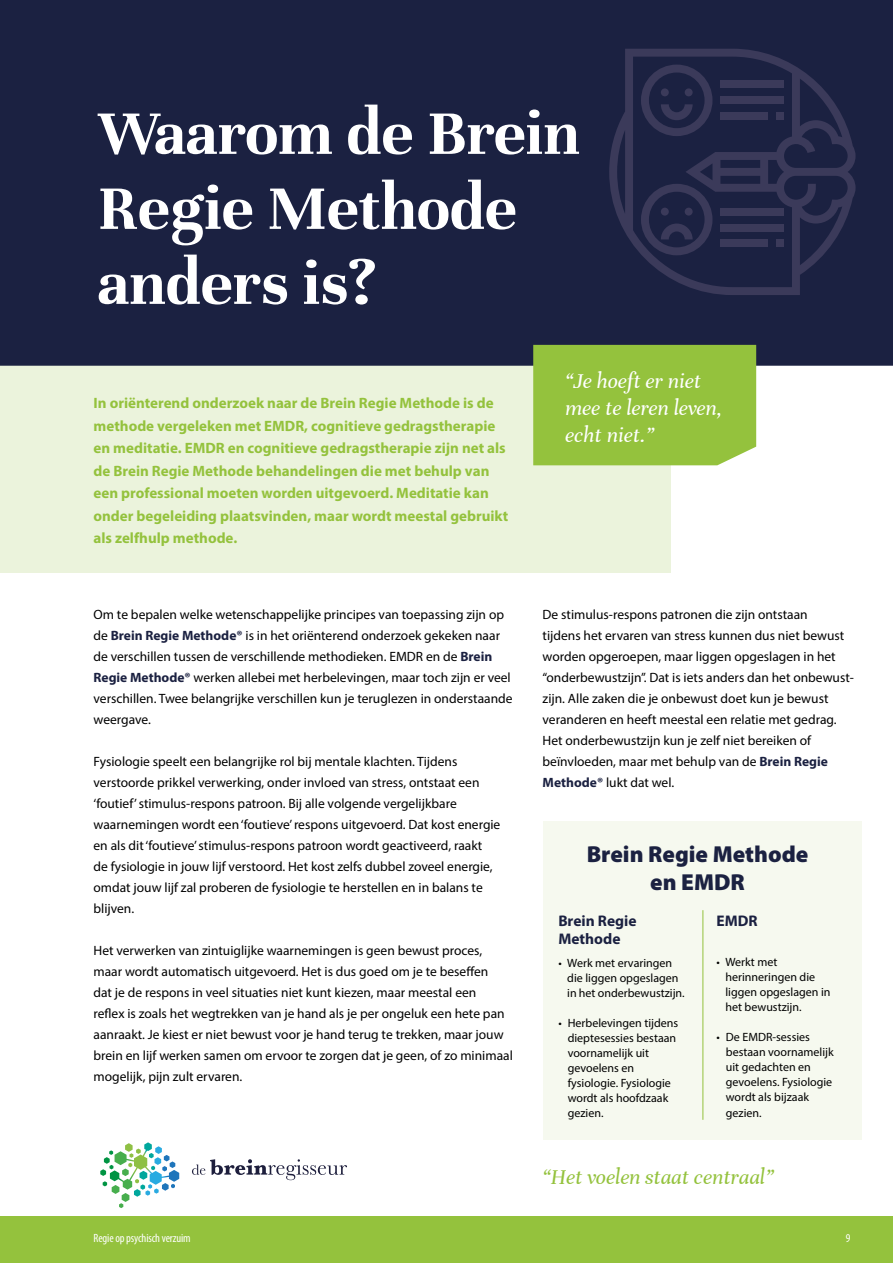
<style>
.page{position:relative;width:893px;height:1263px;background:#fff}
.page>*{position:absolute;margin:0;border:0;box-sizing:border-box;transform-origin:0 0}
.t1{font:700 67.5px/75px "Unna";color:#fff}
.t2{font:900 23.25px/27.8px "Myriad Pro";color:#1b2141;text-align:center}
.t3{font:italic 22.5px/27px "Unna";color:#fff}
.t4{font:italic 22.5px "Unna";color:#94c23d}
.t5{font:700 15.45px/18.5px "Myriad Pro";color:#1b2141}
.t6{font:700 15px/22.5px "Myriad Pro";color:#94c23d}
.t7{font:13.5px/21px "Myriad Pro";color:#000}
.t8{font:12px/15px "Myriad Pro";color:#000}
.t9{font:condensed 12px "Myriad Pro";letter-spacing:-.01em;color:#fff}
.s1{font-weight:700;color:#1b2141}
</style>
<div class="page">
<div style="left:0;top:1216px;width:893px;height:47px;background:#94c23d"></div>
<div style="left:0;top:358px;width:670px;height:215px;background:#ebf3dc"></div>
<div style="left:0;top:0;width:893px;height:366px;background:#1b2141"></div>
<div style="left:533px;top:345px;width:223px;height:120px;background:#94c23d"></div>
<div style="left:543px;top:821px;width:319px;height:319px;background:#f6f9ef"></div>
<hr style="left:702px;top:910px;width:1px;height:210px;background:#94c23d">
<svg style="left:609px;top:49px;width:246px;height:246px;background:#232747"></svg>
<svg style="left:641px;top:65px;width:71px;height:71px;background:#272a4a"></svg>
<div style="left:661px;top:88px;width:8px;height:8px;background:#3b3a5a;border-radius:50%"></div>
<div style="left:685px;top:88px;width:8px;height:8px;background:#3b3a5a;border-radius:50%"></div>
<svg style="left:641px;top:184px;width:71px;height:71px;background:#272a4a"></svg>
<div style="left:661px;top:208px;width:8px;height:8px;background:#3b3a5a;border-radius:50%"></div>
<div style="left:685px;top:208px;width:8px;height:8px;background:#3b3a5a;border-radius:50%"></div>
<div style="left:720px;top:80px;width:64px;height:8px;background:#3b3a5a"></div>
<div style="left:720px;top:96px;width:64px;height:8px;background:#3b3a5a"></div>
<div style="left:720px;top:112px;width:48px;height:8px;background:#3b3a5a"></div>
<div style="left:776px;top:112px;width:8px;height:8px;background:#3b3a5a"></div>
<div style="left:720px;top:208px;width:64px;height:8px;background:#3b3a5a"></div>
<div style="left:720px;top:224px;width:64px;height:7px;background:#3b3a5a"></div>
<div style="left:720px;top:239px;width:48px;height:8px;background:#3b3a5a"></div>
<div style="left:776px;top:239px;width:8px;height:8px;background:#3b3a5a"></div>
<svg style="left:192px;top:1159px;width:155px;height:21px"></svg>
<svg style="left:100px;top:1142px;width:79px;height:66px"></svg>
<h1 class="t1" style="left:98px;top:96px;width:483px">Waarom de Brein<br>Regie Methode anders is?</h1>
<p class="t6" style="left:94px;top:391px;width:416px">In oriënterend onderzoek naar de Brein Regie Methode is de methode vergeleken met EMDR, cognitieve gedragstherapie en meditatie. EMDR en cognitieve gedragstherapie zijn net als de Brein Regie Methode behandelingen die met behulp van een professional moeten worden uitgevoerd. Meditatie kan onder begeleiding plaatsvinden, maar wordt meestal gebruikt als zelfhulp methode.</p>
<p class="t7" style="left:94px;top:603px;width:420px">Om te bepalen welke wetenschappelijke principes van toepassing zijn op de <span class="s1">Brein Regie Methode®</span> is in het oriënterend onderzoek gekeken naar de verschillen tussen de verschillende methodieken. EMDR en de <span class="s1">Brein Regie Methode®</span> werken allebei met herbelevingen, maar toch zijn er veel verschillen. Twee belangrijke verschillen kun je teruglezen in onderstaande weergave.</p>
<p class="t7" style="left:94px;top:750px;width:408px">Fysiologie speelt een belangrijke rol bij mentale klachten. Tijdens verstoorde prikkel verwerking, onder invloed van stress, ontstaat een ‘foutief’ stimulus-respons patroon. Bij alle volgende vergelijkbare waarnemingen wordt een ‘foutieve’ respons uitgevoerd. Dat kost energie en als dit ‘foutieve’ stimulus-respons patroon wordt geactiveerd, raakt<br>de fysiologie in jouw lijf verstoord. Het kost zelfs dubbel zoveel energie, omdat jouw lijf zal proberen de fysiologie te herstellen en in balans te blijven.</p>
<p class="t7" style="left:94px;top:939px;width:421px">Het verwerken van zintuiglijke waarnemingen is geen bewust proces, maar wordt automatisch uitgevoerd. Het is dus goed om je te beseffen<br>dat je de respons in veel situaties niet kunt kiezen, maar meestal een<br>reflex is zoals het wegtrekken van je hand als je per ongeluk een hete pan aanraakt. Je kiest er niet bewust voor je hand terug te trekken, maar jouw brein en lijf werken samen om ervoor te zorgen dat je geen, of zo minimaal mogelijk, pijn zult ervaren.</p>
<h3 class="t3" style="left:565px;top:367px;width:159px">“Je hoeft er niet mee te leren leven, echt niet.”</h3>
<p class="t7" style="left:543px;top:603px;width:313px">De stimulus-respons patronen die zijn ontstaan<br>tijdens het ervaren van stress kunnen dus niet bewust worden opgeroepen, maar liggen opgeslagen in het “onderbewustzijn”. Dat is iets anders dan het onbewust&shy;zijn. Alle zaken die je onbewust doet kun je bewust veranderen en heeft meestal een relatie met gedrag.<br>Het onderbewustzijn kun je zelf niet bereiken of beïnvloeden, maar met behulp van de <span class="s1">Brein Regie Methode®</span> lukt dat wel.</p>
<h2 class="t2" style="left:587px;top:839px;width:223px">Brein Regie Methode en EMDR</h2>
<p class="t5" style="left:558px;top:911px;width:80px">Brein Regie<br>Methode</p>
<p class="t8" style="left:567px;top:955px;width:119px;text-indent:-9px">• Werk met ervaringen die liggen opgeslagen in het onderbewustzijn.</p>
<p class="t8" style="left:568px;top:1015px;width:112px;text-indent:-9px">• Herbelevingen tijdens dieptesessies bestaan voornamelijk uit gevoelens en fysiologie. Fysiologie wordt als hoofdzaak gezien.</p>
<p class="t5" style="left:716px;top:911px;width:43px">EMDR</p>
<p class="t8" style="left:725px;top:955px;width:107px;text-indent:-9px">• Werkt met herinneringen die liggen opgeslagen in het bewustzijn.</p>
<p class="t8" style="left:726px;top:1029px;width:109px;text-indent:-9px">• De EMDR-sessies bestaan voornamelijk uit gedachten en gevoelens. Fysiologie wordt als bijzaak gezien.</p>
<h3 class="t4" style="left:543px;top:1164px;width:233px">“Het voelen staat centraal”</h3>
<p class="t9" style="left:94px;top:1231px;width:99px">Regie op psychisch verzuim</p>
<p class="t9" style="left:846px;top:1231px;width:6px">9</p>
</div>
